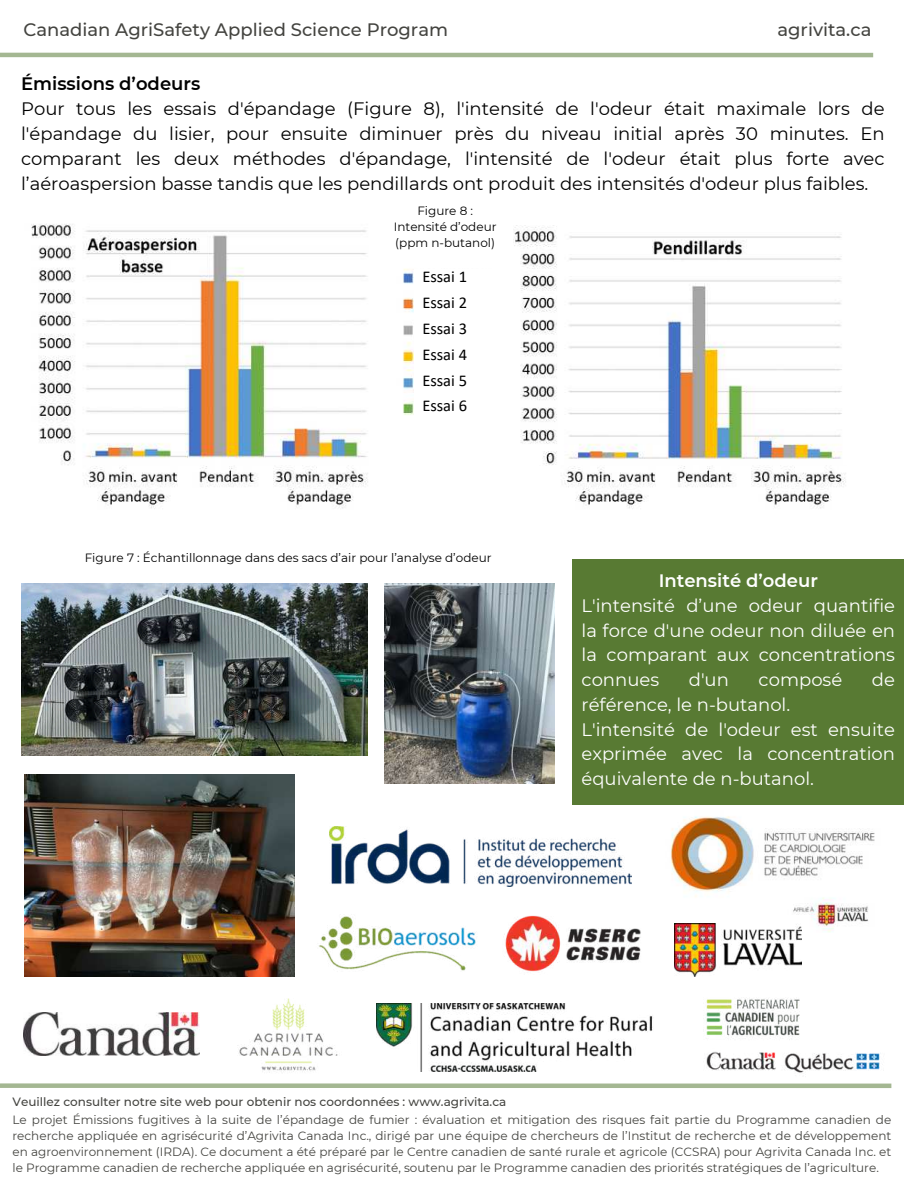
<style>
.page{position:relative;width:918px;height:1188px;background:#fff}
.page>*{position:absolute;margin:0;border:0;box-sizing:border-box;transform-origin:0 0}
.t1{font:18px/25px "Montserrat";color:#000;text-align:justify}
.t2{font:18px/24.8px "Montserrat";color:#fff;text-align:justify}
.t3{font:500 18px "Montserrat";color:#444440}
.t4{font:600 18px "Montserrat";color:#000}
.t5{font:600 18px "Montserrat";color:#fff}
.t6{font:16.5px/25.8px "Calibri";color:#000;text-align:justify}
.t7{font:12px/16px "Montserrat";color:#444440;text-align:justify}
.t8{font:12px/16px "Montserrat";color:#000;text-align:center}
.t9{font:500 12px "Montserrat";color:#444440}
</style>
<div class="page">
<hr style="left:0;top:53px;width:873px;height:4px;background:#a4b792">
<div style="left:0;top:1083px;width:891px;height:5px;background:#a4b792"></div>
<img style="left:220px;top:998px;width:136px;height:86px">
<div style="left:573px;top:559px;width:331px;height:246px;background:#587a33"></div>
<img style="left:23px;top:1012px;width:177px;height:43px">
<img style="left:504px;top:915px;width:137px;height:57px">
<img style="left:671px;top:816px;width:204px;height:116px">
<img style="left:675px;top:924px;width:127px;height:53px">
<img style="left:319px;top:916px;width:157px;height:55px">
<img style="left:21px;top:584px;width:347px;height:172px">
<img style="left:385px;top:584px;width:170px;height:200px">
<img style="left:25px;top:774px;width:270px;height:203px">
<img style="left:31px;top:224px;width:337px;height:285px">
<img style="left:402px;top:225px;width:440px;height:240px">
<img style="left:564px;top:466px;width:282px;height:43px">
<div style="left:414px;top:269px;width:86px;height:155px;background:#fff"></div>
<img style="left:330px;top:826px;width:301px;height:61px">
<img style="left:706px;top:999px;width:175px;height:74px">
<img style="left:376px;top:1004px;width:277px;height:67px">
<h1 class="t3" style="left:23px;top:17px;width:426px">Canadian AgriSafety Applied Science Program</h1>
<h1 class="t3" style="left:777px;top:17px;width:96px">agrivita.ca</h1>
<h1 class="t4" style="left:21px;top:71px;width:181px">Émissions d’odeurs</h1>
<p class="t1" style="left:21px;top:96px;width:865px">Pour tous les essais d'épandage (Figure 8), l'intensité de l'odeur était maximale lors de l'épandage du lisier, pour ensuite diminuer près du niveau initial après 30 minutes. En comparant les deux méthodes d'épandage, l'intensité de l'odeur était plus forte avec l’aéroaspersion basse tandis que les pendillards ont produit des intensités d'odeur plus faibles.</p>
<p class="t8" style="left:394px;top:202px;width:104px">Figure 8 :<br>Intensité d’odeur (ppm n-butanol)</p>
<h2 class="t6" style="left:422px;top:263px;width:46px">Essai 1<br>Essai 2<br>Essai 3<br>Essai 4<br>Essai 5<br>Essai 6</h2>
<p class="t8" style="left:85px;top:549px;width:408px">Figure 7 : Échantillonnage dans des sacs d’air pour l’analyse d’odeur</p>
<h1 class="t5" style="left:659px;top:568px;width:161px">Intensité d’odeur</h1>
<h1 class="t2" style="left:582px;top:593px;width:315px">L'intensité d’une odeur quantifie la force d'une odeur non diluée en la comparant aux concentrations connues</h1>
<h1 class="t2" style="left:689px;top:667px;width:42px">d'un</h1>
<h1 class="t2" style="left:759px;top:667px;width:85px">composé</h1>
<h1 class="t2" style="left:872px;top:667px;width:25px">de</h1>
<h1 class="t2" style="left:582px;top:692px;width:315px;text-align:left">référence, le n-butanol.<br>L'intensité de l'odeur est ensuite exprimée avec la concentration équivalente de n-butanol.</h1>
<p class="t9" style="left:12px;top:1094px;width:495px">Veuillez consulter notre site web pour obtenir nos coordonnées : www.agrivita.ca</p>
<p class="t7" style="left:13px;top:1112px;width:880px">Le projet Émissions fugitives à la suite de l’épandage de fumier : évaluation et mitigation des risques fait partie du Programme canadien de recherche appliquée en agrisécurité d’Agrivita Canada Inc., dirigé par une équipe de chercheurs de l’Institut de recherche et de développement en agroenvironnement (IRDA). Ce document a été préparé par le Centre canadien de santé rurale et agricole (CCSRA) pour Agrivita Canada Inc. et le Programme canadien de recherche appliquée en agrisécurité, soutenu par le Programme canadien des priorités stratégiques de l’agriculture.</p>
</div>
